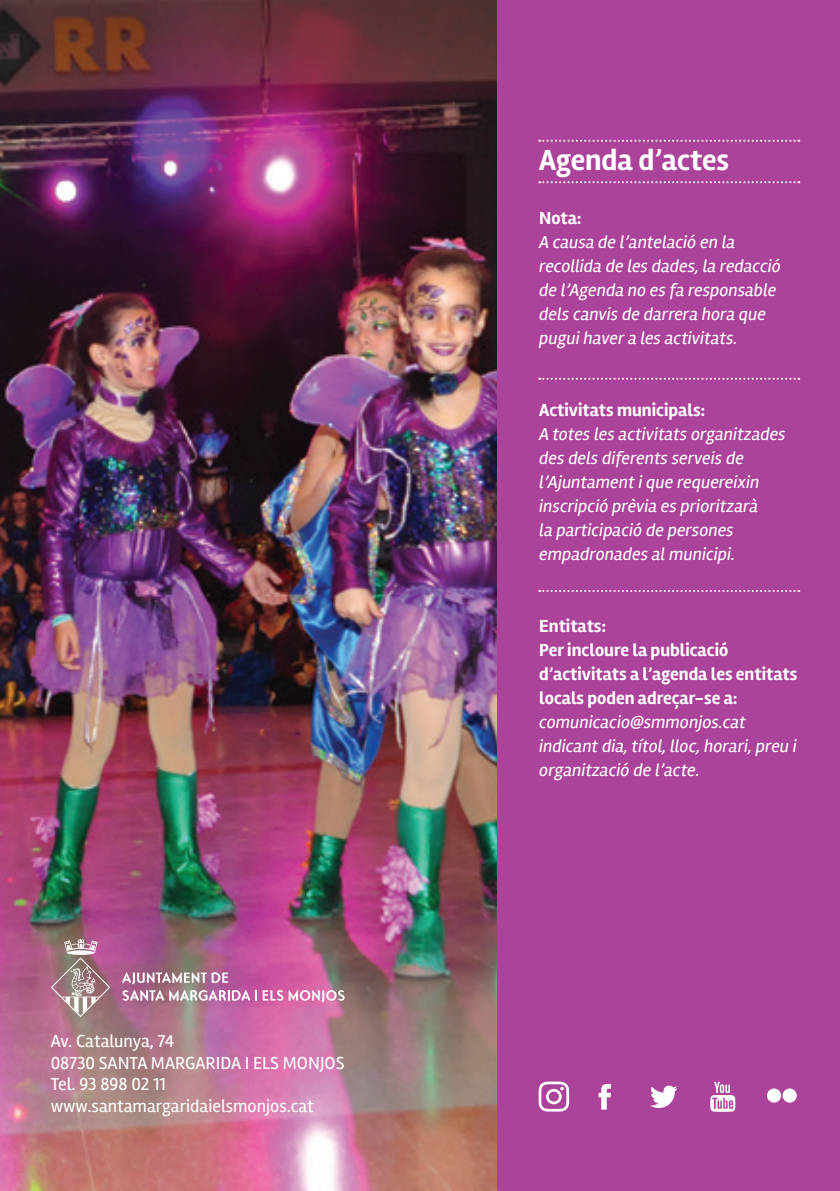
<style>
.page{position:relative;width:840px;height:1191px;background:#fff}
.page>*{position:absolute;margin:0;border:0;box-sizing:border-box;transform-origin:0 0}
.t1{font:700 30px "Rambla";color:#fff}
.t2{font:italic 18px/24px "Rambla";color:#fff}
.t3{font:700 18px/24px "Rambla";color:#fff}
.t4{font:18px "Rambla";color:#fff}
.s1{font-weight:400;font-style:italic}
</style>
<div class="page">
<img style="left:0;top:0;width:497px;height:1191px">
<div style="left:497px;top:0;width:342px;height:1191px;background:#aa4399"></div>
<svg style="left:710px;top:1081px;width:25px;height:30px"></svg>
<div style="left:782px;top:1088px;width:14px;height:14px;background:#fff;border-radius:50%"></div>
<div style="left:766px;top:1088px;width:14px;height:14px;background:#fff;border-radius:50%"></div>
<svg style="left:650px;top:1085px;width:27px;height:23px"></svg>
<svg style="left:598px;top:1084px;width:12px;height:25px"></svg>
<svg style="left:539px;top:181px;width:259px;height:2px"></svg>
<svg style="left:539px;top:140px;width:259px;height:2px"></svg>
<svg style="left:539px;top:378px;width:259px;height:2px"></svg>
<svg style="left:539px;top:590px;width:259px;height:2px"></svg>
<svg style="left:51px;top:940px;width:59px;height:77px;background:#ac8690"></svg>
<svg style="left:122px;top:990px;width:222px;height:12px"></svg>
<svg style="left:122px;top:972px;width:106px;height:12px"></svg>
<svg style="left:538px;top:1081px;width:30px;height:30px"></svg>
<p class="t4" style="left:51px;top:1030px;width:125px">Av. Catalunya, 74</p>
<p class="t4" style="left:51px;top:1051px;width:295px">08730 SANTA MARGARIDA I ELS MONJOS</p>
<p class="t4" style="left:51px;top:1073px;width:117px">Tel. 93 898 02 11</p>
<p class="t4" style="left:51px;top:1095px;width:264px">www.santamargaridaielsmonjos.cat</p>
<p class="t1" style="left:539px;top:142px;width:191px">Agenda d’actes</p>
<p class="t3" style="left:539px;top:207px;width:44px">Nota:</p>
<p class="t2" style="left:539px;top:230px;width:243px">A causa de l’antelació en la recollida de les dades, la redacció de l’Agenda no es fa responsable dels canvis de darrera hora que pugui haver a les activitats.</p>
<p class="t3" style="left:539px;top:399px;width:167px">Activitats municipals:</p>
<p class="t2" style="left:539px;top:422px;width:248px">A totes les activitats organitzades des dels diferents serveis de l’Ajuntament i que requereixin inscripció prèvia es prioritzarà<br>la participació de persones empadronades al municipi.</p>
<p class="t3" style="left:539px;top:615px;width:68px">Entitats:</p>
<p class="t3" style="left:539px;top:639px;width:259px">Per incloure la publicació d’activitats a l’agenda les entitats locals poden adreçar-se a: <span class="s1">comunicacio@smmonjos.cat</span></p>
<p class="t2" style="left:539px;top:734px;width:259px">indicant dia, títol, lloc, horari, preu i organització de l’acte.</p>
</div>
